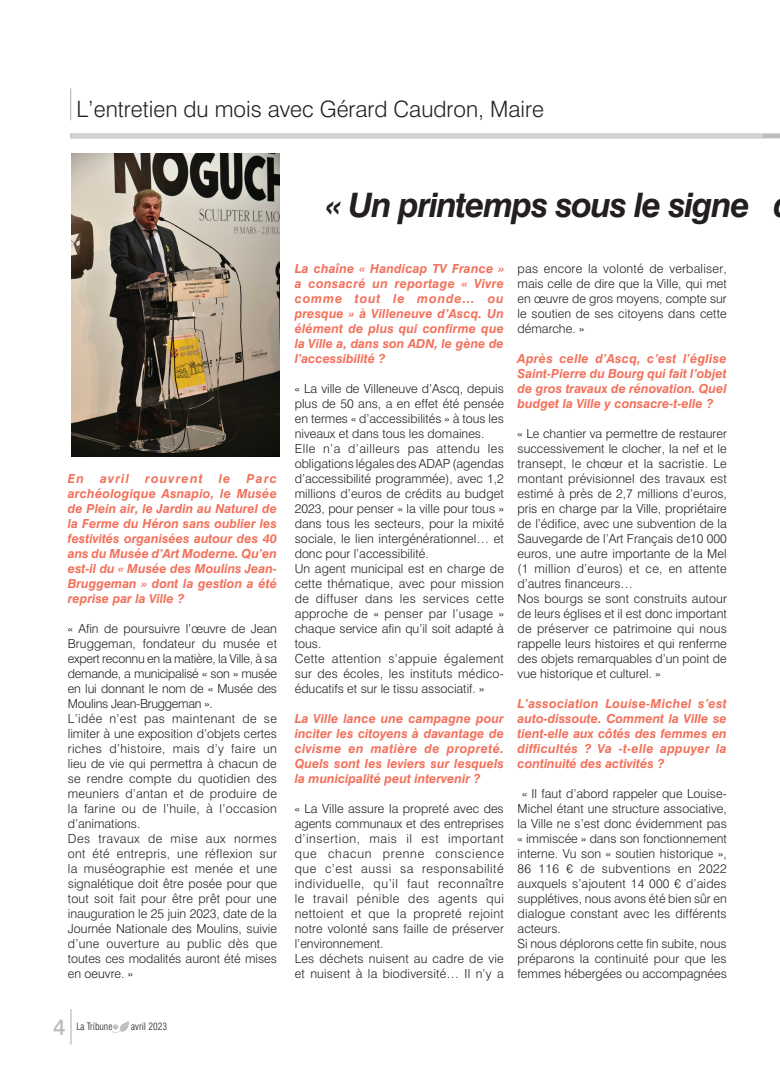
<style>
.page{position:relative;width:780px;height:1088px;background:#fff}
.page>*{position:absolute;margin:0;border:0;box-sizing:border-box;transform-origin:0 0}
.t1{font:italic 700 33.75px "Swiss 721 BT";letter-spacing:-.04em;color:#231f20}
.t2{font:300 22.5px "Swiss 721 BT";color:#231f20}
.texte{font:500 22.5px "Swiss 721 BT";color:#bcbdc0}
.texte-2{font:300 12.5px/15px "Swiss 721 BT";color:#231f20;text-align:justify}
.texte-3{font:italic 700 12.5px/15px "Swiss 721 BT";color:#f2715b;text-align:justify}
.texte-4{font:italic 700 12.5px "Swiss 721 BT";letter-spacing:.095em;color:#f2715b}
.t3{font:300 condensed 10px "Swiss 721 BT";color:#231f20}
</style>
<div class="page">
<div style="left:762px;top:133px;width:18px;height:5px;background:#bcbdc0"></div>
<hr style="left:70px;top:88px;width:1px;height:32px;background:#bcbdc0">
<div style="left:70px;top:133px;width:691px;height:5px;background:#d3d3d5"></div>
<hr style="left:70px;top:1009px;width:2px;height:35px;background:#bcbdc0">
<div style="left:71px;top:134px;width:691px;height:5px;background:#d1d2d4"></div>
<img style="left:72px;top:153px;width:207px;height:303px">
<img style="left:112px;top:1021px;width:18px;height:12px">
<p class="t2" style="left:77px;top:95px;width:469px">L’entretien du mois avec Gérard Caudron, Maire</p>
<p class="texte-3" style="left:68px;top:471px;width:211px;text-indent:179px">Parc archéologique Asnapio, le Musée de Plein air, le Jardin au Naturel de la Ferme du Héron sans oublier les festivités organisées autour des 40 ans du Musée d’Art Moderne. Qu’en est-il du « Musée des Moulins Jean-Bruggeman » dont la gestion a été reprise par la Ville ?</p>
<p class="texte-2" style="left:68px;top:621px;width:211px">« Afin de poursuivre l’œuvre de Jean Bruggeman, fondateur du musée et expert reconnu en la matière, la Ville, à sa demande, a municipalisé « son » musée en lui donnant le nom de « Musée des Moulins Jean-Bruggeman ».</p>
<p class="texte-2" style="left:68px;top:711px;width:211px">L’idée n’est pas maintenant de se limiter à une exposition d’objets certes riches d’histoire, mais d’y faire un lieu de vie qui permettra à chacun de se rendre compte du quotidien des meuniers d’antan et de produire de la farine ou de l’huile, à l’occasion d’animations.</p>
<p class="texte-2" style="left:68px;top:831px;width:211px">Des travaux de mise aux normes ont été entrepris, une réflexion sur la muséographie est menée et une signalétique doit être posée pour que tout soit fait pour être prêt pour une inauguration le 25 juin 2023, date de la Journée Nationale des Moulins, suivie d’une ouverture au public dès que toutes ces modalités auront été mises en oeuvre. »</p>
<p class="texte-3" style="left:68px;top:471px;width:18px">En</p>
<p class="texte-3" style="left:100px;top:471px;width:30px">avril</p>
<p class="texte-4" style="left:145px;top:471px;width:59px">rouvrent</p>
<p class="texte-3" style="left:219px;top:471px;width:13px">le</p>
<p class="texte" style="left:53px;top:1013px;width:14px">4</p>
<p class="t3" style="left:76px;top:1020px;width:38px">La Tribune</p>
<p class="t3" style="left:131px;top:1020px;width:37px">avril 2023</p>
<p class="t1" style="left:326px;top:184px;width:425px">« Un printemps sous le signe</p>
<p class="texte-3" style="left:295px;top:261px;width:211px">La chaîne « Handicap TV France » a consacré un reportage « Vivre comme tout le monde… ou presque » à Villeneuve d’Ascq. Un élément de plus qui confirme que la Ville a, dans son ADN, le gène de l’accessibilité ?</p>
<p class="texte-2" style="left:295px;top:381px;width:211px">« La ville de Villeneuve d’Ascq, depuis plus de 50 ans, a en effet été pensée en termes « d’accessibilités » à tous les niveaux et dans tous les domaines.</p>
<p class="texte-2" style="left:295px;top:441px;width:211px">Elle n’a d’ailleurs pas attendu les obligations légales des ADAP (agendas d’accessibilité programmée), avec 1,2 millions d’euros de crédits au budget 2023, pour penser « la ville pour tous » dans tous les secteurs, pour la mixité sociale, le lien intergénérationnel… et donc pour l’accessibilité.</p>
<p class="texte-2" style="left:295px;top:561px;width:211px">Un agent municipal est en charge de cette thématique, avec pour mission de diffuser dans les services cette approche de « penser par l’usage » chaque service afin qu’il soit adapté à tous.</p>
<p class="texte-2" style="left:295px;top:651px;width:211px">Cette attention s’appuie également sur des écoles, les instituts médico&shy;éducatifs et sur le tissu associatif. »</p>
<p class="texte-3" style="left:295px;top:711px;width:211px">La Ville lance une campagne pour inciter les citoyens à davantage de civisme en matière de propreté.<br>Quels sont les leviers sur lesquels la municipalité peut intervenir ?</p>
<p class="texte-2" style="left:295px;top:801px;width:211px">« La Ville assure la propreté avec des agents communaux et des entreprises d’insertion, mais il est important que chacun prenne conscience que c’est aussi sa responsabilité individuelle, qu’il faut reconnaître le travail pénible des agents qui nettoient et que la propreté rejoint notre volonté sans faille de préserver l’environnement.</p>
<p class="texte-2" style="left:295px;top:951px;width:210px">Les déchets nuisent au cadre de vie et nuisent à la biodiversité… Il n’y a</p>
<p class="texte-2" style="left:517px;top:261px;width:211px">pas encore la volonté de verbaliser, mais celle de dire que la Ville, qui met en œuvre de gros moyens, compte sur le soutien de ses citoyens dans cette démarche. »</p>
<p class="texte-3" style="left:517px;top:351px;width:211px">Après celle d’Ascq, c’est l’église Saint-Pierre du Bourg qui fait l’objet de gros travaux de rénovation. Quel budget la Ville y consacre-t-elle ?</p>
<p class="texte-2" style="left:517px;top:426px;width:211px">« Le chantier va permettre de restaurer successivement le clocher, la nef et le transept, le chœur et la sacristie. Le montant prévisionnel des travaux est estimé à près de 2,7 millions d’euros, pris en charge par la Ville, propriétaire de l’édifice, avec une subvention de la Sauvegarde de l’Art Français de10 000 euros, une autre importante de la Mel (1 million d’euros) et ce, en attente d’autres financeurs…</p>
<p class="texte-2" style="left:517px;top:591px;width:211px">Nos bourgs se sont construits autour de leurs églises et il est donc important de préserver ce patrimoine qui nous rappelle leurs histoires et qui renferme des objets remarquables d’un point de vue historique et culturel. »</p>
<p class="texte-3" style="left:517px;top:696px;width:211px">L’association Louise-Michel s’est auto-dissoute. Comment la Ville se tient-elle aux côtés des femmes en difficultés ? Va -t-elle appuyer la continuité des activités ?</p>
<p class="texte-2" style="left:517px;top:786px;width:211px;text-indent:4px">« Il faut d’abord rappeler que Louise-Michel étant une structure associative, la Ville ne s’est donc évidemment pas « immiscée » dans son fonctionnement interne. Vu son « soutien historique », 86 116 € de subventions en 2022 auxquels s’ajoutent 14 000 € d’aides supplétives, nous avons été bien sûr en dialogue constant avec les différents acteurs.</p>
<p class="texte-2" style="left:517px;top:936px;width:211px">Si nous déplorons cette fin subite, nous préparons la continuité pour que les femmes hébergées ou accompagnées</p>
</div>
